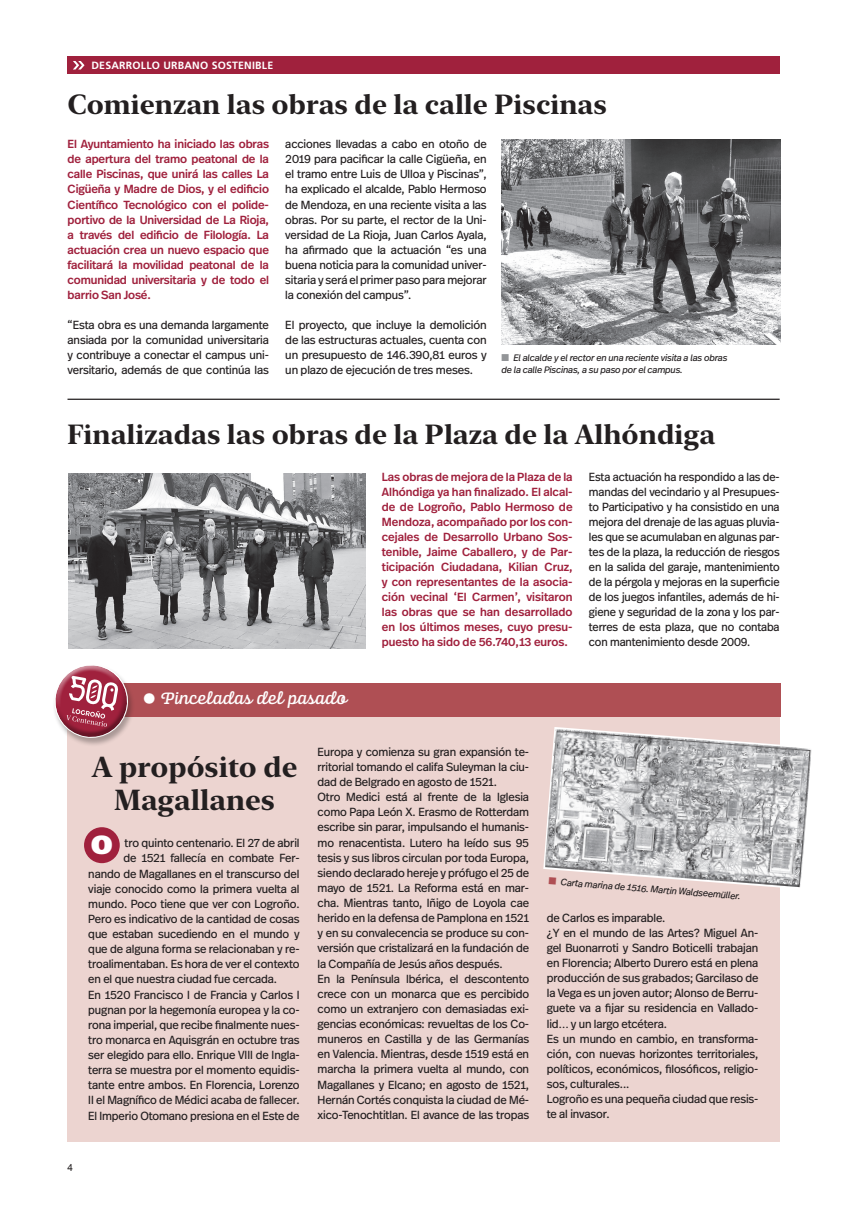
<style>
.page{position:relative;width:847px;height:1205px;background:#fff}
.page>*{position:absolute;margin:0;border:0;box-sizing:border-box;transform-origin:0 0}
.t1{font:700 28.75px/32.5px "New York Large";color:#231f20;text-align:center}
.t2{font:700 27.5px "New York Large";color:#231f20}
.t3{font:900 26.25px "Frutiger LT Std";color:#fff}
.t4{font:17.62px "Alianza Script 500";color:#fff}
.t5{font:11.75px/15.1px "Real Head Pro";letter-spacing:-.01em;color:#231f20;text-align:justify}
.t6{font:500 11.75px/15px "Real Head Pro";letter-spacing:-.01em;color:#a0213d;text-align:justify}
.t7{font:700 10.5px "Frutiger LT Std";letter-spacing:.02em;color:#fff}
.t8{font:10px "Arial";color:#231f20}
.t9{font:italic 9.38px "Real Head Pro";letter-spacing:-.01em;color:#231f20}
.s1{color:#939598}
.s2{font-family:"Frutiger LT Std";font-weight:300;font-stretch:condensed;font-size:30.12px}
</style>
<div class="page">
<div style="left:68px;top:695px;width:712px;height:447px;background:#ecd4d0"></div>
<div style="left:67px;top:57px;width:713px;height:17px;background:#a0213d"></div>
<svg style="left:73px;top:61px;width:12px;height:8px"></svg>
<div style="left:84px;top:827px;width:36px;height:36px;background:#a0213d;border-radius:50%"></div>
<div style="left:60px;top:683px;width:720px;height:33px;background:#af4f54"></div>
<div style="left:52px;top:664px;width:83px;height:83px;background:#231f20;opacity:.33"></div>
<svg style="left:52px;top:664px;width:81px;height:80px"></svg>
<hr style="left:67px;top:399px;width:713px;height:1px;background:#231f20">
<img style="left:501px;top:139px;width:279px;height:206px">
<img style="left:68px;top:473px;width:297px;height:176px">
<img style="left:545px;top:729px;width:266px;height:158px">
<svg style="left:549px;top:877px;width:7px;height:8px"></svg>
<p class="t7" style="left:91px;top:59px;width:183px">DESARROLLO URBANO SOSTENIBLE</p>
<p class="t2" style="left:67px;top:85px;width:541px">Comienzan las obras de la calle Piscinas</p>
<p class="t6" style="left:68px;top:137px;width:203px">El Ayuntamiento ha iniciado las obras de apertura del tramo peatonal de la calle Piscinas, que unirá las calles La Cigüeña y Madre de Dios, y el edificio Científico Tecnológico con el polide&shy;portivo de la Universidad de La Rioja, a través del edificio de Filología. La actuación crea un nuevo espacio que facilitará la movilidad peatonal de la comunidad universitaria y de todo el barrio San José.</p>
<p class="t5" style="left:68px;top:317px;width:203px">“Esta obra es una demanda largamente ansiada por la comunidad universitaria y contribuye a conectar el campus uni&shy;versitario, además de que continúa las</p>
<p class="t5" style="left:285px;top:137px;width:203px">acciones llevadas a cabo en otoño de 2019 para pacificar la calle Cigüeña, en el tramo entre Luis de Ulloa y Piscinas”, ha explicado el alcalde, Pablo Hermoso de Mendoza, en una reciente visita a las obras. Por su parte, el rector de la Uni&shy;versidad de La Rioja, Juan Carlos Ayala, ha afirmado que la actuación “es una buena noticia para la comunidad univer&shy;sitaria y será el primer paso para mejorar la conexión del campus”.</p>
<p class="t5" style="left:285px;top:317px;width:203px">El proyecto, que incluye la demolición de las estructuras actuales, cuenta con un presupuesto de 146.390,81 euros y un plazo de ejecución de tres meses.</p>
<p class="t9" style="left:501px;top:351px;width:227px"><span class="s1">■</span> El alcalde y el rector en una reciente visita a las obras</p>
<p class="t9" style="left:501px;top:364px;width:183px">de la calle Piscinas, a su paso por el campus.</p>
<p class="t2" style="left:67px;top:415px;width:649px">Finalizadas las obras de la Plaza de la Alhóndiga</p>
<p class="t4" style="left:142px;top:688px;width:207px"><span class="s2">•</span> Pinceladas del pasado</p>
<p class="t6" style="left:382px;top:469px;width:192px">Las obras de mejora de la Plaza de la Alhóndiga ya han finalizado. El alcal&shy;de de Logroño, Pablo Hermoso de Mendoza, acompañado por los con&shy;cejales de Desarrollo Urbano Sos&shy;tenible, Jaime Caballero, y de Par&shy;ticipación Ciudadana, Kilian Cruz, y con representantes de la asocia&shy;ción vecinal ‘El Carmen’, visitaron las obras que se han desarrollado en los últimos meses, cuyo presu&shy;puesto ha sido de 56.740,13 euros.</p>
<p class="t5" style="left:589px;top:469px;width:192px">Esta actuación ha respondido a las de&shy;mandas del vecindario y al Presupues&shy;to Participativo y ha consistido en una mejora del drenaje de las aguas pluvia&shy;les que se acumulaban en algunas par&shy;tes de la plaza, la reducción de riesgos en la salida del garaje, mantenimiento de la pérgola y mejoras en la superficie de los juegos infantiles, además de hi&shy;giene y seguridad de la zona y los par&shy;terres de esta plaza, que no contaba con mantenimiento desde 2009.</p>
<p class="t1" style="left:92px;top:749px;width:207px">A propósito de<br>Magallanes</p>
<p class="t3" style="left:91px;top:829px;width:23px">O</p>
<p class="t5" style="left:125px;top:835px;width:176px">tro quinto centenario. El 27 de abril</p>
<p class="t5" style="left:123px;top:850px;width:178px">de 1521 fallecía en combate Fer-</p>
<p class="t5" style="left:88px;top:865px;width:213px">nando de Magallanes en el transcurso del</p>
<p class="t5" style="left:88px;top:880px;width:213px">viaje conocido como la primera vuelta al</p>
<p class="t5" style="left:88px;top:896px;width:213px">mundo. Poco tiene que ver con Logroño.</p>
<p class="t5" style="left:88px;top:911px;width:213px">Pero es indicativo de la cantidad de cosas</p>
<p class="t5" style="left:88px;top:926px;width:213px">que estaban sucediendo en el mundo y</p>
<p class="t5" style="left:88px;top:941px;width:213px">que de alguna forma se relacionaban y re-</p>
<p class="t5" style="left:88px;top:956px;width:213px">troalimentaban. Es hora de ver el contexto</p>
<p class="t5" style="left:88px;top:971px;width:190px">en el que nuestra ciudad fue cercada.</p>
<p class="t5" style="left:88px;top:986px;width:213px">En 1520 Francisco I de Francia y Carlos I pugnan por la hegemonía europea y la co&shy;rona imperial, que recibe finalmente nues&shy;tro monarca en Aquisgrán en octubre tras ser elegido para ello. Enrique VIII de Ingla&shy;terra se muestra por el momento equidis&shy;tante entre ambos. En Florencia, Lorenzo II el Magnífico de Médici acaba de fallecer.<br>El Imperio Otomano presiona en el Este de</p>
<p class="t8" style="left:67px;top:1161px;width:7px">4</p>
<p class="t5" style="left:318px;top:744px;width:213px">Europa y comienza su gran expansión te&shy;rritorial tomando el califa Suleyman la ciu&shy;dad de Belgrado en agosto de 1521.</p>
<p class="t5" style="left:318px;top:789px;width:213px">Otro Medici está al frente de la Iglesia como Papa León X. Erasmo de Rotterdam escribe sin parar, impulsando el humanis&shy;mo renacentista. Lutero ha leído sus 95 tesis y sus libros circulan por toda Europa, siendo declarado hereje y prófugo el 25 de mayo de 1521. La Reforma está en mar&shy;cha. Mientras tanto, Iñigo de Loyola cae herido en la defensa de Pamplona en 1521 y en su convalecencia se produce su con&shy;versión que cristalizará en la fundación de la Compañía de Jesús años después.</p>
<p class="t5" style="left:318px;top:971px;width:213px">En la Península Ibérica, el descontento crece con un monarca que es percibido como un extranjero con demasiadas exi&shy;gencias económicas: revueltas de los Co&shy;muneros en Castilla y de las Germanías en Valencia. Mientras, desde 1519 está en marcha la primera vuelta al mundo, con Magallanes y Elcano; en agosto de 1521, Hernán Cortés conquista la ciudad de Mé&shy;xico-Tenochtitlan. El avance de las tropas</p>
<p class="t9" style="left:561px;top:876px;width:182px;rotate:4deg">Carta marina de 1516. Martin Waldseemüller.</p>
<p class="t5" style="left:547px;top:909px;width:120px">de Carlos es imparable.</p>
<p class="t5" style="left:547px;top:925px;width:213px">¿Y en el mundo de las Artes? Miguel An&shy;gel Buonarroti y Sandro Boticelli trabajan en Florencia; Alberto Durero está en plena producción de sus grabados; Garcilaso de la Vega es un joven autor; Alonso de Berru&shy;guete va a fijar su residencia en Vallado&shy;lid… y un largo etcétera.</p>
<p class="t5" style="left:547px;top:1030px;width:213px">Es un mundo en cambio, en transforma&shy;ción, con nuevas horizontes territoriales, políticos, económicos, filosóficos, religio&shy;sos, culturales...</p>
<p class="t5" style="left:547px;top:1091px;width:213px">Logroño es una pequeña ciudad que resis&shy;te al invasor.</p>
</div>
